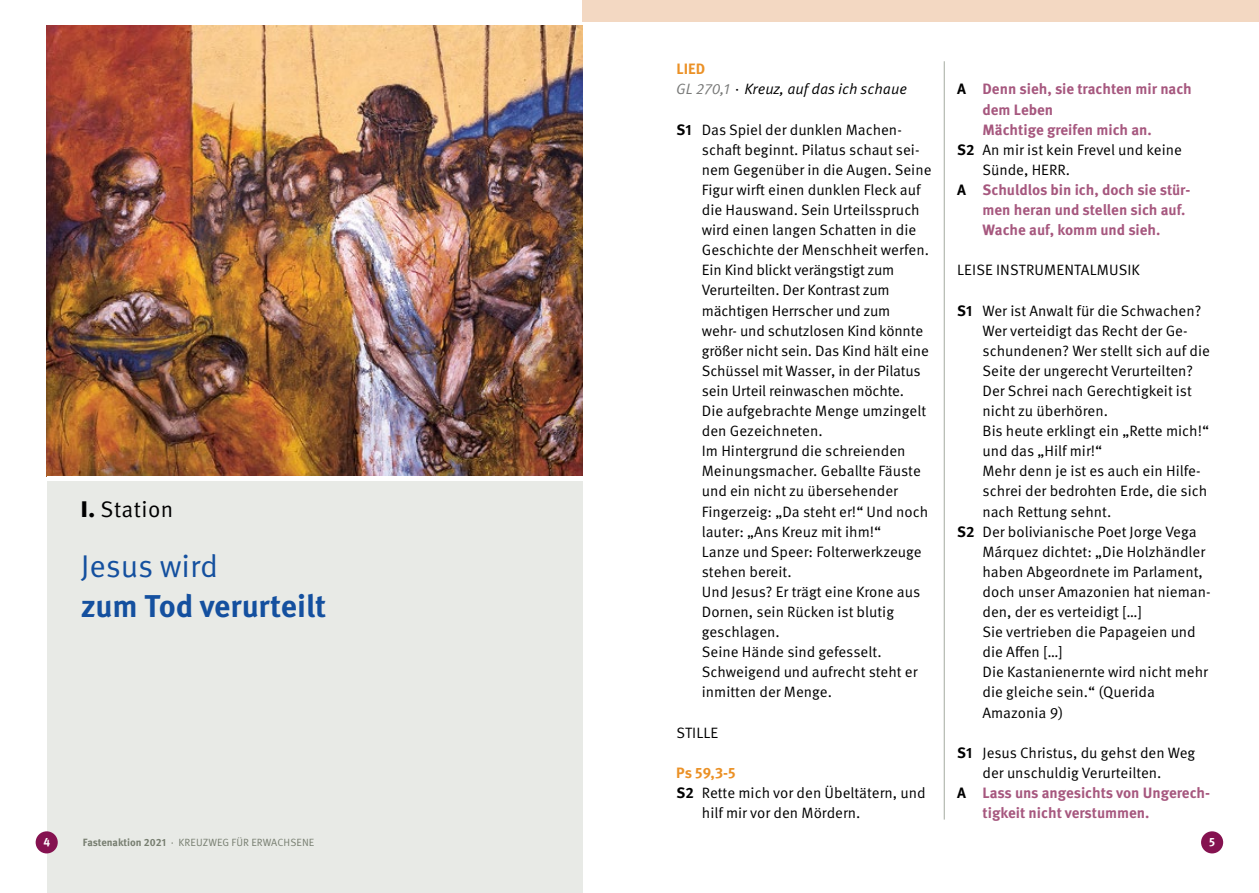
<style>
.page{position:relative;width:1259px;height:893px;background:#fff}
.page>*{position:absolute;margin:0;border:0;box-sizing:border-box;transform-origin:0 0}
.t1{font:700 31.5px "Meta Pro";letter-spacing:-.005em;color:#14509f}
.t2{font:31.5px "Meta Pro Norm";letter-spacing:-.005em;color:#14509f}
.t3{font:22.5px "Meta Pro Norm";letter-spacing:.02em;color:#000}
.t4{font:15px/20.1px "Meta Pro Norm";color:#000}
.t5{font:700 15px/20.1px "Meta Pro";color:#a6577e}
.t6{font:15px "Meta Pro Norm Ita";color:#000}
.t7{font:700 15px "Meta Pro";letter-spacing:.01em;color:#eb9126}
.t8{font:700 12px "Meta Pro";color:#fff}
.t9{font:10.5px "Meta Pro Norm";letter-spacing:.01em;color:#777e70}
.s1{font-family:"Meta Pro";font-weight:900}
.s2{color:#787978}
.s3{font-family:"Meta Pro";font-weight:700}
.s4{color:#000}
</style>
<div class="page">
<div style="left:47px;top:26px;width:536px;height:867px;background:#e8eae6"></div>
<div style="left:36px;top:831px;width:22px;height:22px;background:#851250;border-radius:50%"></div>
<div style="left:1201px;top:831px;width:22px;height:22px;background:#851250;border-radius:50%"></div>
<img style="left:47px;top:26px;width:536px;height:450px">
<div style="left:47px;top:476px;width:536px;height:5px;background:#fff"></div>
<div style="left:583px;top:0;width:676px;height:21px;background:#f3d8c2"></div>
<hr style="left:944px;top:61px;width:1px;height:759px;background:#a4aaa0">
<h2 class="t3" style="left:81px;top:492px;width:94px"><span class="s1">I.</span> Station</h2>
<h1 class="t2" style="left:81px;top:542px;width:139px">Jesus wird</h1>
<h1 class="t1" style="left:81px;top:581px;width:247px">zum Tod verurteilt</h1>
<p class="t7" style="left:676px;top:57px;width:31px">LIED</p>
<p class="t6" style="left:676px;top:78px;width:232px"><span class="s2">GL 270,1</span> · Kreuz, auf das ich schaue</p>
<p class="t4" style="left:702px;top:118px;width:231px;text-indent:-25px"><span class="s3">S1</span> Das Spiel der dunklen Machen&shy;schaft beginnt. Pilatus schaut sei&shy;nem Gegenüber in die Augen. Seine<br>Figur wirft einen dunklen Fleck auf die Hauswand. Sein Urteilsspruch wird einen langen Schatten in die<br>Geschichte der Menschheit werfen.<br>Ein Kind blickt verängstigt zum<br>Verurteilten. Der Kontrast zum mächtigen Herrscher und zum<br>wehr- und schutzlosen Kind könnte größer nicht sein. Das Kind hält eine<br>Schüssel mit Wasser, in der Pilatus sein Urteil reinwaschen möchte.<br>Die aufgebrachte Menge umzingelt den Gezeichneten.<br>Im Hintergrund die schreienden<br>Meinungsmacher. Geballte Fäuste und ein nicht zu übersehender<br>Fingerzeig: „Da steht er!“ Und noch lauter: „Ans Kreuz mit ihm!“<br>Lanze und Speer: Folterwerkzeuge stehen bereit.<br>Und Jesus? Er trägt eine Krone aus<br>Dornen, sein Rücken ist blutig geschlagen.<br>Seine Hände sind gefesselt.<br>Schweigend und aufrecht steht er inmitten der Menge.</p>
<p class="t4" style="left:676px;top:721px;width:43px">STILLE</p>
<p class="t7" style="left:676px;top:761px;width:61px">Ps 59,3-5</p>
<p class="t4" style="left:702px;top:782px;width:225px;text-indent:-25px"><span class="s3">S2</span> Rette mich vor den Übeltätern, und hilf mir vor den Mördern.</p>
<p class="t5" style="left:982px;top:78px;width:211px;text-indent:-25px"><span class="s4">A</span> Denn sieh, sie trachten mir nach dem Leben<br>Mächtige greifen mich an.</p>
<p class="t4" style="left:982px;top:139px;width:201px;text-indent:-25px"><span class="s3">S2</span> An mir ist kein Frevel und keine<br>Sünde, HERR.</p>
<p class="t5" style="left:982px;top:179px;width:209px;text-indent:-25px"><span class="s4">A</span> Schuldlos bin ich, doch sie stür&shy;men heran und stellen sich auf.<br>Wache auf, komm und sieh.</p>
<p class="t4" style="left:957px;top:259px;width:184px">LEISE INSTRUMENTALMUSIK</p>
<p class="t4" style="left:957px;top:299px;width:246px"><span class="s3">S1</span> Wer ist Anwalt für die Schwachen?</p>
<p class="t4" style="left:982px;top:319px;width:207px">Wer verteidigt das Recht der Ge-</p>
<p class="t4" style="left:982px;top:340px;width:229px">schundenen? Wer stellt sich auf die</p>
<p class="t4" style="left:982px;top:360px;width:212px">Seite der ungerecht Verurteilten?</p>
<p class="t4" style="left:982px;top:380px;width:211px">Der Schrei nach Gerechtigkeit ist</p>
<p class="t4" style="left:982px;top:400px;width:127px">nicht zu überhören.</p>
<p class="t4" style="left:982px;top:420px;width:228px">Bis heute erklingt ein „Rette mich!“</p>
<p class="t4" style="left:982px;top:440px;width:121px">und das „Hilf mir!“</p>
<p class="t4" style="left:982px;top:460px;width:219px">Mehr denn je ist es auch ein Hilfe-</p>
<p class="t4" style="left:982px;top:480px;width:226px">schrei der bedrohten Erde, die sich</p>
<p class="t4" style="left:982px;top:500px;width:130px">nach Rettung sehnt.</p>
<p class="t4" style="left:957px;top:520px;width:241px"><span class="s3">S2</span> Der bolivianische Poet Jorge Vega</p>
<p class="t4" style="left:982px;top:541px;width:224px">Márquez dichtet: „Die Holzhändler</p>
<p class="t4" style="left:982px;top:561px;width:222px">haben Abgeordnete im Parlament,</p>
<p class="t4" style="left:982px;top:581px;width:230px">doch unser Amazonien hat nieman-</p>
<p class="t4" style="left:982px;top:601px;width:161px">den, der es verteidigt […]</p>
<p class="t4" style="left:982px;top:621px;width:215px">Sie vertrieben die Papageien und</p>
<p class="t4" style="left:982px;top:641px;width:82px">die Affen […]</p>
<p class="t4" style="left:982px;top:661px;width:227px">Die Kastanienernte wird nicht mehr</p>
<p class="t4" style="left:982px;top:681px;width:174px">die gleiche sein.“ (Querida</p>
<p class="t4" style="left:982px;top:701px;width:82px">Amazonia 9)</p>
<p class="t4" style="left:957px;top:742px;width:240px;text-align:center"><span class="s3">S1</span> Jesus Christus, du gehst den Weg der unschuldig Verurteilten.</p>
<p class="t5" style="left:982px;top:782px;width:229px;text-indent:-25px"><span class="s4">A</span> Lass uns angesichts von Ungerech&shy;tigkeit nicht verstummen.</p>
<p class="t8" style="left:43px;top:833px;width:8px">4</p>
<p class="t9" style="left:83px;top:834px;width:233px"><span class="s3">Fastenaktion 2021</span> · KREUZWEG FÜR ERWACHSENE</p>
<p class="t8" style="left:1209px;top:833px;width:7px">5</p>
</div>
